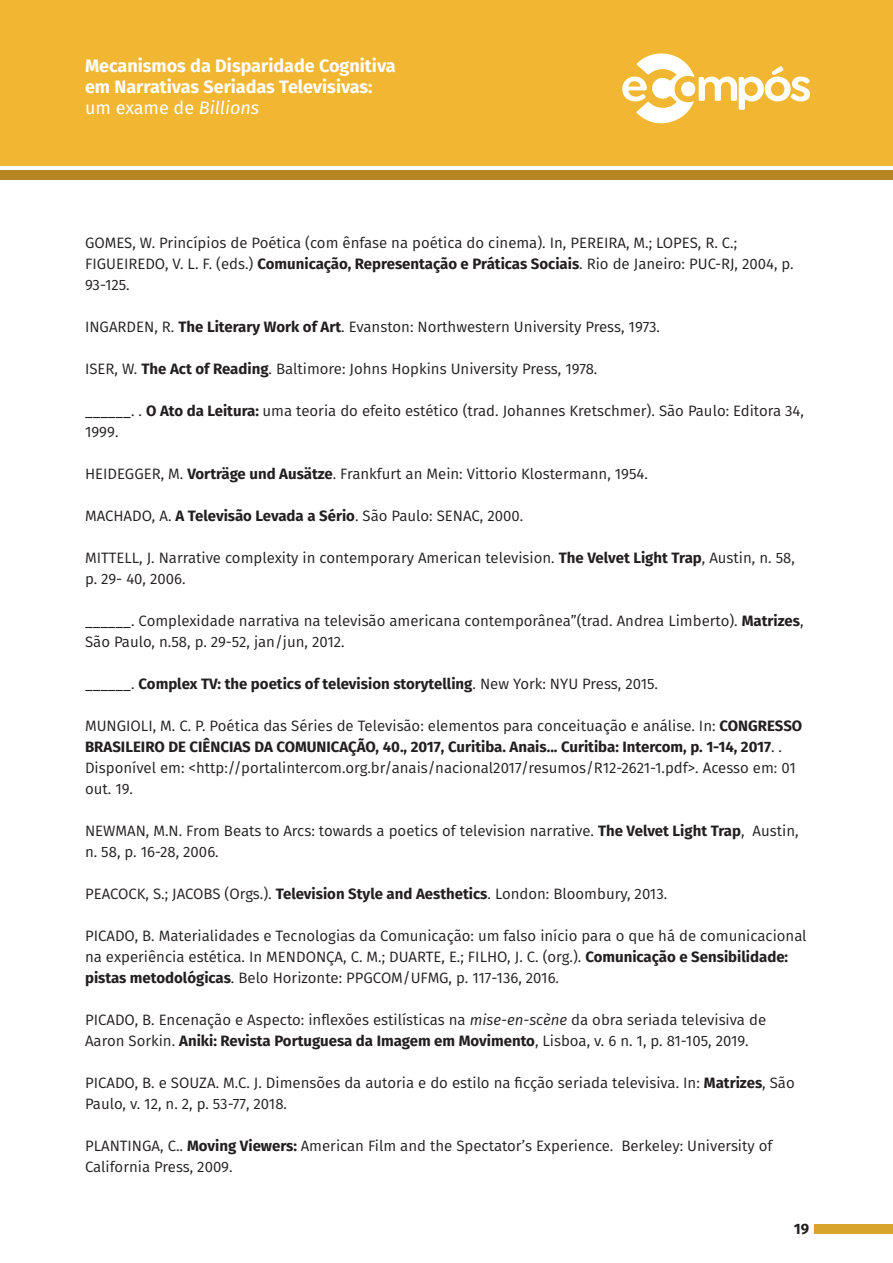
<style>
.page{position:relative;width:893px;height:1263px;background:#fff}
.page>*{position:absolute;margin:0;border:0;box-sizing:border-box;transform-origin:0 0}
.t1{font:700 18px/21px "Fira Sans";color:#fff}
.Texto{font:15px/21px "Fira Sans";color:#231f20}
.Texto-2{font:700 15px "Fira Sans";color:#231f20}
.s1{font-weight:400}
.s2{font-weight:400;font-style:italic}
.s3{font-weight:700}
.s4{font-style:italic}
</style>
<div class="page">
<div style="left:0;top:0;width:893px;height:166px;background:#f2b732"></div>
<div style="left:0;top:170px;width:893px;height:10px;background:#b48723"></div>
<div style="left:814px;top:1224px;width:79px;height:9px;background:#d9a42c"></div>
<svg style="left:622px;top:53px;width:188px;height:71px"></svg>
<p class="t1" style="left:85px;top:54px;width:312px">Mecanismos da Disparidade Cognitiva em Narrativas Seriadas Televisivas: <span class="s1">um exame de</span> <span class="s2">Billions</span></p>
<p class="Texto" style="left:85px;top:232px;width:710px">GOMES, W. Princípios de Poética (com ênfase na poética do cinema). In, PEREIRA, M.; LOPES, R. C.;<br>FIGUEIREDO, V. L. F. (eds.) <span class="s3">Comunicação, Representação e Práticas Sociais</span>. Rio de Janeiro: PUC-RJ, 2004, p.<br>93-125.</p>
<p class="Texto" style="left:85px;top:316px;width:576px">INGARDEN, R. <span class="s3">The Literary Work of Art</span>. Evanston: Northwestern University Press, 1973.</p>
<p class="Texto" style="left:85px;top:358px;width:514px">ISER, W. <span class="s3">The Act of Reading</span>. Baltimore: Johns Hopkins University Press, 1978.</p>
<p class="Texto" style="left:85px;top:400px;width:720px">______. . <span class="s3">O Ato da Leitura:</span> uma teoria do efeito estético (trad. Johannes Kretschmer). São Paulo: Editora 34,<br>1999.</p>
<p class="Texto" style="left:85px;top:463px;width:564px">HEIDEGGER, M. <span class="s3">Vorträge und Ausätze</span>. Frankfurt an Mein: Vittorio Klostermann, 1954.</p>
<p class="Texto" style="left:85px;top:505px;width:440px">MACHADO, A. <span class="s3">A Televisão Levada a Sério</span>. São Paulo: SENAC, 2000.</p>
<p class="Texto" style="left:85px;top:547px;width:711px">MITTELL, J. Narrative complexity in contemporary American television. <span class="s3">The Velvet Light Trap</span>, Austin, n. 58, p. 29- 40, 2006.</p>
<p class="Texto" style="left:85px;top:610px;width:720px">______. Complexidade narrativa na televisão americana contemporânea”(trad. Andrea Limberto). <span class="s3">Matrizes</span>,<br>São Paulo, n.58, p. 29-52, jan/jun, 2012.</p>
<p class="Texto-2" style="left:85px;top:671px;width:574px"><span class="s1">______.</span> Complex TV: the poetics of television storytelling<span class="s1">. New York: NYU Press, 2015.</span></p>
<p class="Texto" style="left:85px;top:715px;width:719px">MUNGIOLI, M. C. P. Poética das Séries de Televisão: elementos para conceituação e análise. In: <span class="s3">CONGRESSO BRASILEIRO DE CIÊNCIAS DA COMUNICAÇÃO, 40., 2017, Curitiba. Anais... Curitiba: Intercom, p. 1-14, 2017</span>. .<br>Disponível em: &lt;http://portalintercom.org.br/anais/nacional2017/resumos/R12-2621-1.pdf&gt;. Acesso em: 01 out. 19.</p>
<p class="Texto" style="left:85px;top:820px;width:715px">NEWMAN, M.N. From Beats to Arcs: towards a poetics of television narrative. <span class="s3">The Velvet Light Trap</span>, Austin, n. 58, p. 16-28, 2006.</p>
<p class="Texto" style="left:85px;top:883px;width:584px">PEACOCK, S.; JACOBS (Orgs.). <span class="s3">Television Style and Aesthetics</span>. London: Bloombury, 2013.</p>
<p class="Texto" style="left:85px;top:925px;width:723px">PICADO, B. Materialidades e Tecnologias da Comunicação: um falso início para o que há de comunicacional na experiência estética. In MENDONÇA, C. M.; DUARTE, E.; FILHO, J. C. (org.). <span class="s3">Comunicação e Sensibilidade: pistas metodológicas</span>. Belo Horizonte: PPGCOM/UFMG, p. 117-136, 2016.</p>
<p class="Texto" style="left:85px;top:1009px;width:683px">PICADO, B. Encenação e Aspecto: inflexões estilísticas na <span class="s4">mise-en-scène</span> da obra seriada televisiva de<br>Aaron Sorkin. <span class="s3">Aniki: Revista Portuguesa da Imagem em Movimento</span>, Lisboa, v. 6 n. 1, p. 81-105, 2019.</p>
<p class="Texto" style="left:85px;top:1072px;width:711px">PICADO, B. e SOUZA. M.C. J. Dimensões da autoria e do estilo na ficção seriada televisiva. In: <span class="s3">Matrizes</span>, São<br>Paulo, v. 12, n. 2, p. 53-77, 2018.</p>
<p class="Texto" style="left:85px;top:1135px;width:689px">PLANTINGA, C.. <span class="s3">Moving Viewers:</span> American Film and the Spectator’s Experience. Berkeley: University of<br>California Press, 2009.</p>
<p class="Texto-2" style="left:794px;top:1216px;width:17px">19</p>
</div>
